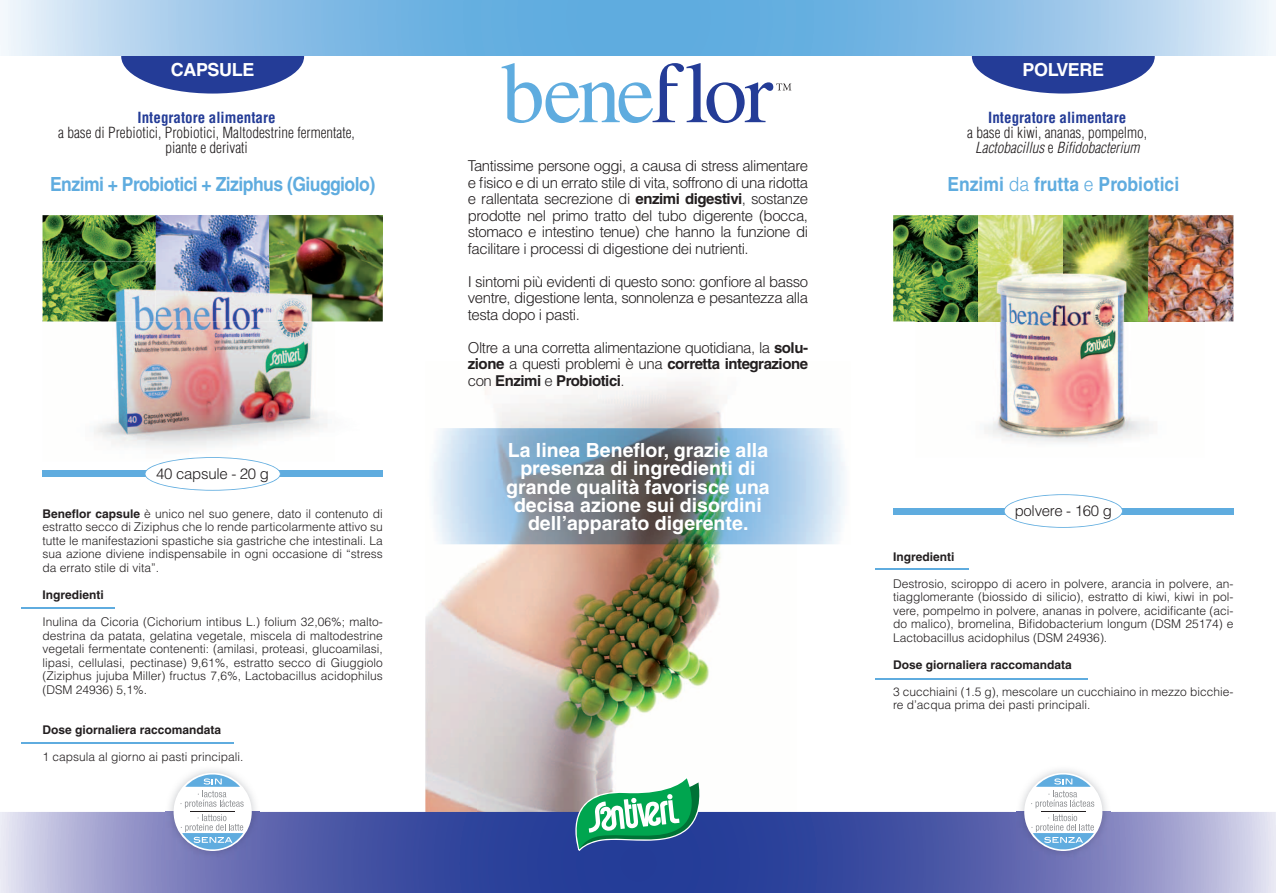
<style>
.page{position:relative;width:1276px;height:893px;background:#fff}
.page>*{position:absolute;margin:0;border:0;box-sizing:border-box;transform-origin:0 0}
.t1{font:700 19.5px/18.1px "Helvetica";color:#fff;text-align:center}
.t2{font:700 19.5px "Helvetica";letter-spacing:-.03em;color:#5facdf;scale:.9 1}
.t3{font:700 19.5px "Helvetica";color:#5facdf;scale:.9 1}
.t4{font:700 18px "Helvetica";letter-spacing:-.02em;color:#fff}
.t5{font:300 15px/16.5px "Helvetica";letter-spacing:-.03em;color:#231f20;text-align:justify}
.t6{font:300 condensed 15px/15px "Helvetica";color:#231f20;text-align:center}
.t7{font:700 condensed 15px "Helvetica";color:#243c97}
.t8{font:300 12px/13.5px "Helvetica";color:#231f20;text-align:justify}
.t9{font:700 12px "Helvetica";color:#231f20}
.s1{font-weight:700}
.s2{font-style:italic}
.s3{font-weight:300}
</style>
<div class="page">
<img style="left:425px;top:544px;width:53px;height:268px">
<img style="left:478px;top:544px;width:372px;height:268px">
<img style="left:156px;top:215px;width:227px;height:46px">
<img style="left:43px;top:215px;width:113px;height:46px">
<img style="left:43px;top:321px;width:340px;height:127px">
<img style="left:156px;top:261px;width:114px;height:60px">
<img style="left:43px;top:261px;width:113px;height:60px">
<img style="left:270px;top:261px;width:113px;height:60px">
<div style="left:43px;top:471px;width:340px;height:6px;background:#5facdf"></div>
<svg style="left:145px;top:457px;width:136px;height:34px"></svg>
<svg style="left:121px;top:55px;width:183px;height:39px"></svg>
<hr style="left:21px;top:607px;width:94px;height:1px;background:#5facdf">
<hr style="left:21px;top:742px;width:213px;height:2px;background:#5facdf">
<div style="left:893px;top:508px;width:340px;height:6px;background:#5facdf"></div>
<svg style="left:1003px;top:494px;width:120px;height:34px"></svg>
<img style="left:893px;top:215px;width:85px;height:106px">
<img style="left:978px;top:215px;width:170px;height:51px">
<img style="left:1148px;top:215px;width:85px;height:106px">
<svg style="left:972px;top:55px;width:182px;height:39px"></svg>
<img style="left:916px;top:321px;width:288px;height:122px">
<img style="left:916px;top:266px;width:288px;height:55px">
<hr style="left:874px;top:569px;width:94px;height:1px;background:#5facdf">
<hr style="left:874px;top:678px;width:213px;height:1px;background:#5facdf">
<svg style="left:501px;top:63px;width:291px;height:60px"></svg>
<svg style="left:0;top:0;width:1276px;height:55px;background:#8ec1e7"></svg>
<img style="left:430px;top:428px;width:417px;height:116px">
<svg style="left:0;top:812px;width:1276px;height:81px;background:#616cb2"></svg>
<img style="left:1016px;top:769px;width:94px;height:90px">
<div style="left:1024px;top:773px;width:78px;height:78px;background:#fff;border-radius:50%"></div>
<svg style="left:1031px;top:773px;width:63px;height:35px"></svg>
<hr style="left:1041px;top:811px;width:44px;height:1px;background:#231f20">
<svg style="left:1031px;top:814px;width:63px;height:37px"></svg>
<img style="left:165px;top:769px;width:95px;height:90px">
<div style="left:174px;top:773px;width:78px;height:78px;background:#fff;border-radius:50%"></div>
<svg style="left:180px;top:773px;width:64px;height:35px"></svg>
<hr style="left:190px;top:811px;width:45px;height:1px;background:#231f20">
<svg style="left:181px;top:814px;width:62px;height:37px"></svg>
<svg style="left:560px;top:777px;width:144px;height:73px"></svg>
<h2 class="t4" style="left:171px;top:58px;width:85px">CAPSULE</h2>
<p class="t7" style="left:138px;top:108px;width:139px">Integratore alimentare</p>
<p class="t6" style="left:58px;top:125px;width:298px">a base di Prebiotici, Probiotici, Maltodestrine fermentate, piante e derivati</p>
<h1 class="t2" style="left:50px;top:172px;width:363px">Enzimi + Probiotici + Ziziphus (Giuggiolo)</h1>
<p class="t5" style="left:156px;top:465px;width:114px">40 capsule - 20 g</p>
<p class="t8" style="left:43px;top:507px;width:342px"><span class="s1">Beneflor capsule</span> è unico nel suo genere, dato il contenuto di estratto secco di Ziziphus che lo rende particolarmente attivo su tutte le manifestazioni spastiche sia gastriche che intestinali. La sua azione diviene indispensabile in ogni occasione di “stress da errato stile di vita”.</p>
<p class="t9" style="left:43px;top:588px;width:63px">Ingredienti</p>
<p class="t8" style="left:43px;top:615px;width:342px">Inulina da Cicoria (Cichorium intibus L.) folium 32,06%; malto&shy;destrina da patata, gelatina vegetale, miscela di maltodestrine vegetali fermentate contenenti: (amilasi, proteasi, glucoamilasi, lipasi, cellulasi, pectinase) 9,61%, estratto secco di Giuggiolo (Ziziphus jujuba Miller) fructus 7,6%, Lactobacillus acidophilus (DSM 24936) 5,1%.</p>
<p class="t9" style="left:43px;top:723px;width:180px">Dose giornaliera raccomandata</p>
<p class="t8" style="left:43px;top:750px;width:202px">1 capsula al giorno ai pasti principali.</p>
<p class="t5" style="left:468px;top:158px;width:342px">Tantissime persone oggi, a causa di stress alimentare e fisico e di un errato stile di vita, soffrono di una ridotta e rallentata secrezione di <span class="s1">enzimi digestivi</span>, sostanze prodotte nel primo tratto del tubo digerente (bocca, stomaco e intestino tenue) che hanno la funzione di facilitare i processi di digestione dei nutrienti.</p>
<p class="t5" style="left:468px;top:273px;width:342px">I sintomi più evidenti di questo sono: gonfiore al basso ventre, digestione lenta, sonnolenza e pesantezza alla testa dopo i pasti.</p>
<p class="t5" style="left:468px;top:339px;width:342px">Oltre a una corretta alimentazione quotidiana, la <span class="s1">solu&shy;zione</span> a questi problemi è una <span class="s1">corretta integrazione </span>con <span class="s1">Enzimi</span> e <span class="s1">Probiotici</span>.</p>
<h1 class="t1" style="left:506px;top:441px;width:265px">La linea Beneflor, grazie alla presenza di ingredienti di grande qualità favorisce una decisa azione sui disordini dell’apparato digerente.</h1>
<h2 class="t4" style="left:1022px;top:58px;width:83px">POLVERE</h2>
<p class="t7" style="left:988px;top:108px;width:139px">Integratore alimentare</p>
<p class="t6" style="left:967px;top:125px;width:181px">a base di kiwi, ananas, pompelmo,<br><span class="s2">Lactobacillus</span> e <span class="s2">Bifidobacterium</span></p>
<h1 class="t3" style="left:947px;top:173px;width:259px">Enzimi <span class="s3">da</span> frutta <span class="s3">e</span> Probiotici</h1>
<p class="t5" style="left:1014px;top:502px;width:99px">polvere - 160 g</p>
<p class="t9" style="left:893px;top:549px;width:63px">Ingredienti</p>
<p class="t8" style="left:893px;top:577px;width:342px">Destrosio, sciroppo di acero in polvere, arancia in polvere, an&shy;tiagglomerante (biossido di silicio), estratto di kiwi, kiwi in pol&shy;vere, pompelmo in polvere, ananas in polvere, acidificante (aci&shy;do malico), bromelina, Bifidobacterium longum (DSM 25174) e Lactobacillus acidophilus (DSM 24936).</p>
<p class="t9" style="left:893px;top:657px;width:180px">Dose giornaliera raccomandata</p>
<p class="t8" style="left:893px;top:685px;width:342px">3 cucchiaini (1.5 g), mescolare un cucchiaino in mezzo bicchie&shy;re d’acqua prima dei pasti principali.</p>
</div>
